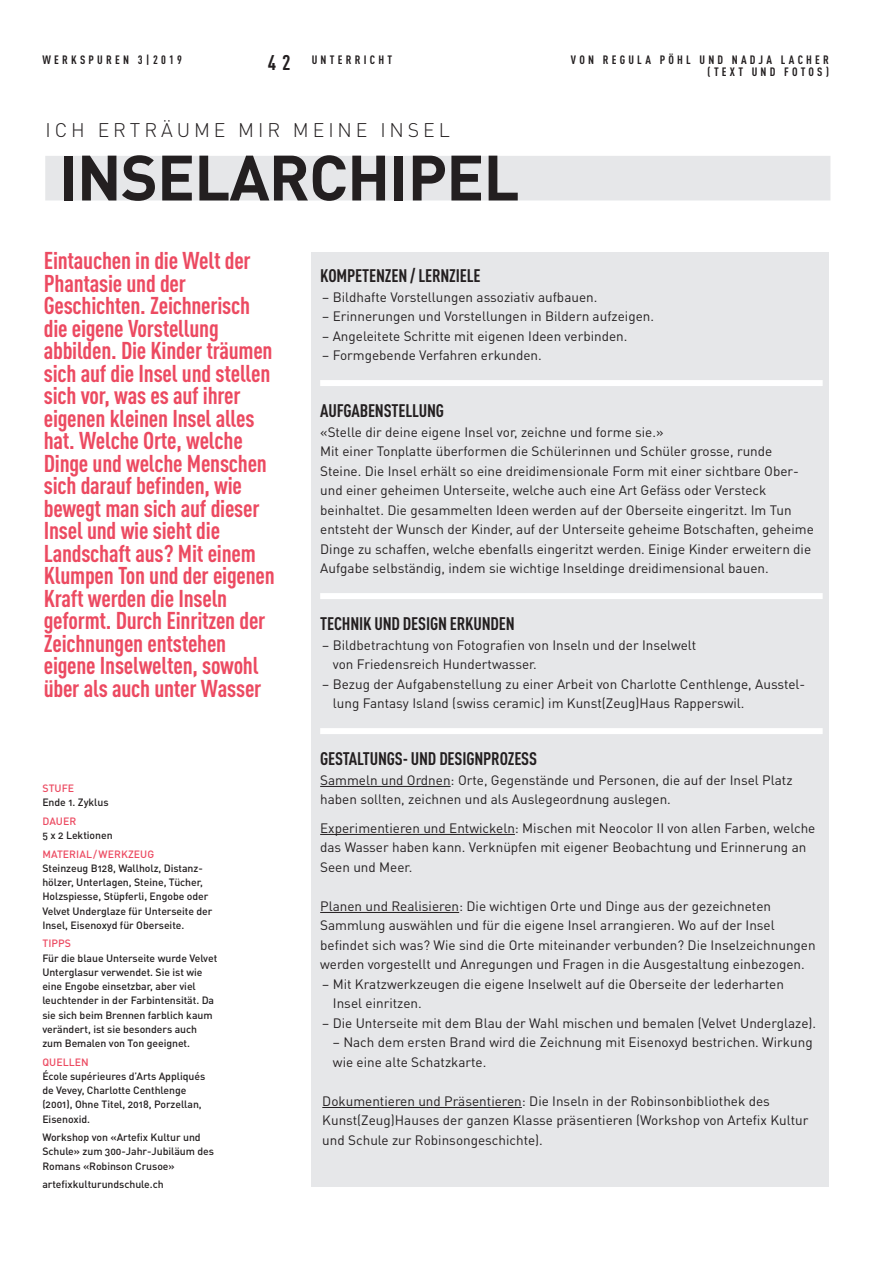
<style>
.page{position:relative;width:893px;height:1265px;background:#fff}
.page>*{position:absolute;margin:0;border:0;box-sizing:border-box;transform-origin:0 0}
.t1{font:700 63px "DIN Pro";letter-spacing:-.015em;color:#231f20}
.t2{font:700 24px/22.5px "DIN Cond";letter-spacing:-.01em;color:#ec4a61}
.t3{font:300 19.5px "DIN";letter-spacing:.2em;color:#231f20}
.t4{font:700 18px "DIN Cond";letter-spacing:-.01em;color:#231f20}
.t5{font:13.5px/19.5px "DIN Pro";color:#231f20}
.t6{font:700 12px/12px "DIN Cond";letter-spacing:.27em;color:#231f20;text-align:right}
.t7{font:500 10.5px/14.2px "DIN Pro";letter-spacing:-.005em;color:#231f20}
.t8{font:500 10.5px "DIN Pro";letter-spacing:.005em;color:#ec4a61}
.s1{font-size:21px}
</style>
<div class="page">
<div style="left:45px;top:156px;width:785px;height:44px;background:#e6e7e9"></div>
<div style="left:312px;top:252px;width:517px;height:934px;background:#e6e7e9"></div>
<div style="left:320px;top:380px;width:503px;height:6px;background:#fff"></div>
<div style="left:320px;top:593px;width:503px;height:6px;background:#fff"></div>
<div style="left:320px;top:728px;width:503px;height:6px;background:#fff"></div>
<hr style="left:320px;top:786px;width:131px;height:1px;background:#231f20">
<hr style="left:320px;top:834px;width:195px;height:1px;background:#231f20">
<hr style="left:320px;top:912px;width:139px;height:1px;background:#231f20">
<hr style="left:322px;top:1107px;width:200px;height:1px;background:#231f20">
<p class="t6" style="left:42px;top:53px;width:141px">WERKSPUREN 3|2019</p>
<p class="t6" style="left:268px;top:53px;width:126px"><span class="s1">42</span> UNTERRICHT</p>
<p class="t6" style="left:571px;top:53px;width:260px">VON REGULA PÖHL UND NADJA LACHER (TEXT UND FOTOS)</p>
<h3 class="t3" style="left:46px;top:118px;width:406px">ICH ERTRÄUME MIR MEINE INSEL</h3>
<h1 class="t1" style="left:59px;top:135px;width:462px">INSELARCHIPEL</h1>
<p class="t2" style="left:44px;top:249px;width:232px">Eintauchen in die Welt der<br>Phantasie und der<br>Geschichten. Zeichnerisch die eigene Vorstellung abbilden. Die Kinder träumen sich auf die Insel und stellen sich vor, was es auf ihrer eigenen kleinen Insel alles hat. Welche Orte, welche<br>Dinge und welche Menschen sich darauf befinden, wie bewegt man sich auf dieser<br>Insel und wie sieht die<br>Landschaft aus? Mit einem<br>Klumpen Ton und der eigenen<br>Kraft werden die Inseln geformt. Durch Einritzen der<br>Zeichnungen entstehen eigene Inselwelten, sowohl über als auch unter Wasser</p>
<p class="t8" style="left:42px;top:781px;width:33px">STUFE</p>
<p class="t7" style="left:42px;top:795px;width:68px">Ende 1. Zyklus</p>
<p class="t8" style="left:42px;top:814px;width:35px">DAUER</p>
<p class="t7" style="left:42px;top:828px;width:72px">5 x 2 Lektionen</p>
<p class="t8" style="left:42px;top:847px;width:113px">MATERIAL/WERKZEUG</p>
<p class="t7" style="left:42px;top:860px;width:172px">Steinzeug B128, Wallholz, Distanz&shy;hölzer, Unterlagen, Steine, Tücher, Holzspiesse, Stüpferli, Engobe oder Velvet Underglaze für Unterseite der Insel, Eisenoxyd für Oberseite.</p>
<p class="t8" style="left:42px;top:936px;width:30px">TIPPS</p>
<p class="t7" style="left:42px;top:950px;width:176px">Für die blaue Unterseite wurde Velvet Unterglasur verwendet. Sie ist wie eine Engobe einsetzbar, aber viel leuchtender in der Farbintensität. Da sie sich beim Brennen farblich kaum verändert, ist sie besonders auch zum Bemalen von Ton geeignet.</p>
<p class="t8" style="left:42px;top:1054px;width:48px">QUELLEN</p>
<p class="t7" style="left:42px;top:1068px;width:164px">École supérieures d’Arts Appliqués de Vevey, Charlotte Centhlenge (2001), Ohne Titel, 2018, Porzellan,<br>Eisenoxid.</p>
<p class="t7" style="left:42px;top:1130px;width:173px">Workshop von «Artefix Kultur und<br>Schule» zum 300-Jahr-Jubiläum des<br>Romans «Robinson Crusoe»</p>
<p class="t7" style="left:42px;top:1177px;width:123px">artefixkulturundschule.ch</p>
<h3 class="t4" style="left:320px;top:265px;width:162px">KOMPETENZEN / LERNZIELE</h3>
<p class="t5" style="left:322px;top:286px;width:277px">– Bildhafte Vorstellungen assoziativ aufbauen.</p>
<p class="t5" style="left:322px;top:306px;width:333px">– Erinnerungen und Vorstellungen in Bildern aufzeigen.</p>
<p class="t5" style="left:322px;top:325px;width:307px">– Angeleitete Schritte mit eigenen Ideen verbinden.</p>
<p class="t5" style="left:322px;top:345px;width:221px">– Formgebende Verfahren erkunden.</p>
<h3 class="t4" style="left:320px;top:400px;width:125px">AUFGABENSTELLUNG</h3>
<p class="t5" style="left:320px;top:421px;width:495px">«Stelle dir deine eigene Insel vor, zeichne und forme sie.»<br>Mit einer Tonplatte überformen die Schülerinnen und Schüler grosse, runde Steine. Die Insel erhält so eine dreidimensionale Form mit einer sichtbare Ober&shy;und einer geheimen Unterseite, welche auch eine Art Gefäss oder Versteck beinhaltet. Die gesammelten Ideen werden auf der Oberseite eingeritzt. Im Tun entsteht der Wunsch der Kinder, auf der Unterseite geheime Botschaften, geheime Dinge zu schaffen, welche ebenfalls eingeritzt werden. Einige Kinder erweitern die Aufgabe selbständig, indem sie wichtige Inseldinge dreidimensional bauen.</p>
<h3 class="t4" style="left:320px;top:613px;width:196px">TECHNIK UND DESIGN ERKUNDEN</h3>
<p class="t5" style="left:333px;top:634px;width:365px;text-indent:-11px">– Bildbetrachtung von Fotografien von Inseln und der Inselwelt von Friedensreich Hundertwasser.</p>
<p class="t5" style="left:333px;top:673px;width:474px;text-indent:-11px">– Bezug der Aufgabenstellung zu einer Arbeit von Charlotte Centhlenge, Ausstel&shy;lung Fantasy Island (swiss ceramic) im Kunst(Zeug)Haus Rapperswil.</p>
<h3 class="t4" style="left:320px;top:748px;width:218px">GESTALTUNGS- UND DESIGNPROZESS</h3>
<p class="t5" style="left:320px;top:769px;width:474px">Sammeln und Ordnen: Orte, Gegenstände und Personen, die auf der Insel Platz haben sollten, zeichnen und als Auslegeordnung auslegen.</p>
<p class="t5" style="left:320px;top:817px;width:497px">Experimentieren und Entwickeln: Mischen mit Neocolor II von allen Farben, welche das Wasser haben kann. Verknüpfen mit eigener Beobachtung und Erinnerung an<br>Seen und Meer.</p>
<p class="t5" style="left:320px;top:895px;width:497px">Planen und Realisieren: Die wichtigen Orte und Dinge aus der gezeichneten Sammlung auswählen und für die eigene Insel arrangieren. Wo auf der Insel befindet sich was? Wie sind die Orte miteinander verbunden? Die Inselzeichnungen werden vorgestellt und Anregungen und Fragen in die Ausgestaltung einbezogen.</p>
<p class="t5" style="left:333px;top:973px;width:453px;text-indent:-11px">– Mit Kratzwerkzeugen die eigene Inselwelt auf die Oberseite der lederharten<br>Insel einritzen.</p>
<p class="t5" style="left:322px;top:1012px;width:495px">– Die Unterseite mit dem Blau der Wahl mischen und bemalen (Velvet Underglaze).</p>
<p class="t5" style="left:333px;top:1032px;width:481px">– Nach dem ersten Brand wird die Zeichnung mit Eisenoxyd bestrichen. Wirkung wie eine alte Schatzkarte.</p>
<p class="t5" style="left:322px;top:1090px;width:488px">Dokumentieren und Präsentieren: Die Inseln in der Robinsonbibliothek des<br>Kunst(Zeug)Hauses der ganzen Klasse präsentieren (Workshop von Artefix Kultur und Schule zur Robinsongeschichte).</p>
</div>
